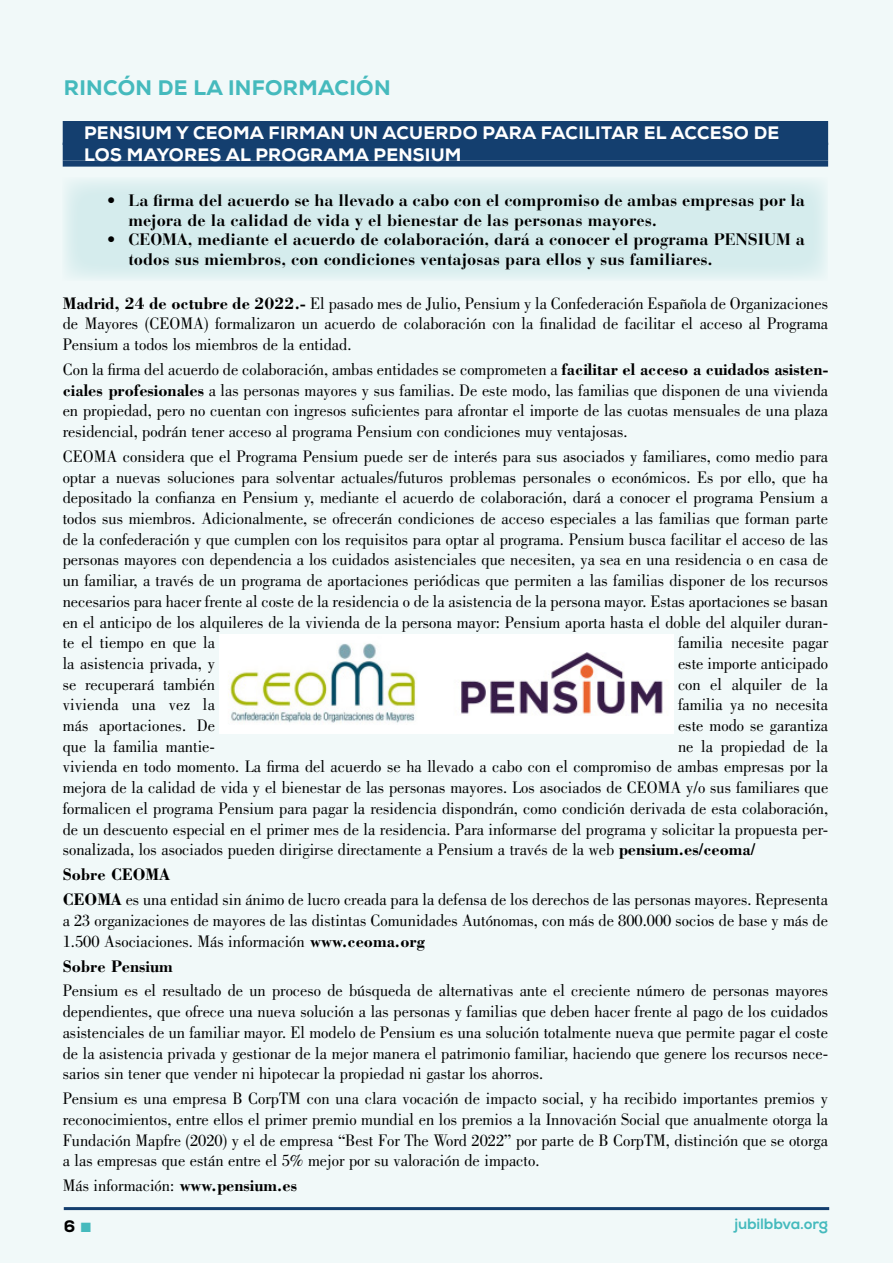
<style>
.page{position:relative;width:893px;height:1263px;background:#f1f9f9}
.page>*{position:absolute;margin:0;border:0;box-sizing:border-box;transform-origin:0 0}
.t1{font:800 21px "Nexa";letter-spacing:.015em;color:#45babd}
.t2{font:800 18px/21.6px "Nexa";letter-spacing:.015em;color:#fff}
.t3{font:17.25px/20.7px "Bodoni";color:#000;text-align:justify;scale:.95 1}
.t4{font:700 17.25px "Bodoni";color:#000;scale:.95 1}
.t5{font:700 16.5px/19.5px "Bauer Bodoni";color:#000}
.t6{font:800 16.5px "Nexa";color:#000}
.t7{font:800 15px "Nexa";letter-spacing:-.01em;color:#45babd}
.s1{font-weight:700}
.s2{color:#45babd}
</style>
<div class="page">
<hr style="left:64px;top:1207px;width:765px;height:3px;background:#143f6f">
<div style="left:63px;top:177px;width:765px;height:104px;background:#d5eced"></div>
<div style="left:63px;top:121px;width:765px;height:18px;background:#143f6f"></div>
<div style="left:63px;top:139px;width:765px;height:6px;background:#143f6f"></div>
<div style="left:63px;top:143px;width:765px;height:18px;background:#143f6f"></div>
<div style="left:63px;top:161px;width:765px;height:6px;background:#143f6f"></div>
<img style="left:219px;top:634px;width:455px;height:99px">
<p class="t1" style="left:64px;top:75px;width:328px">RINCÓN DE LA INFORMACIÓN</p>
<p class="t2" style="left:84px;top:122px;width:697px">PENSIUM Y CEOMA FIRMAN UN ACUERDO PARA FACILITAR EL ACCESO DE<br>LOS MAYORES AL PROGRAMA PENSIUM</p>
<p class="t5" style="left:128px;top:191px;width:678px;text-indent:-21px">• La firma del acuerdo se ha llevado a cabo con el compromiso de ambas empresas por la mejora de la calidad de vida y el bienestar de las personas mayores.</p>
<p class="t5" style="left:128px;top:230px;width:678px;text-indent:-21px">• CEOMA, mediante el acuerdo de colaboración, dará a conocer el programa PENSIUM a todos sus miembros, con condiciones ventajosas para ellos y sus familiares.</p>
<p class="t3" style="left:63px;top:293px;width:807px"><span class="s1">Madrid, 24 de octubre de 2022.-</span> El pasado mes de Julio, Pensium y la Confederación Española de Organizaciones de Mayores (CEOMA) formalizaron un acuerdo de colaboración con la finalidad de facilitar el acceso al Programa Pensium a todos los miembros de la entidad.</p>
<p class="t3" style="left:63px;top:359px;width:807px">Con la firma del acuerdo de colaboración, ambas entidades se comprometen a <span class="s1">facilitar el acceso a cuidados asisten&shy;ciales profesionales</span> a las personas mayores y sus familias. De este modo, las familias que disponen de una vivienda en propiedad, pero no cuentan con ingresos suficientes para afrontar el importe de las cuotas mensuales de una plaza residencial, podrán tener acceso al programa Pensium con condiciones muy ventajosas.</p>
<p class="t3" style="left:63px;top:446px;width:807px">CEOMA considera que el Programa Pensium puede ser de interés para sus asociados y familiares, como medio para optar a nuevas soluciones para solventar actuales/futuros problemas personales o económicos. Es por ello, que ha depositado la confianza en Pensium y, mediante el acuerdo de colaboración, dará a conocer el programa Pensium a todos sus miembros. Adicionalmente, se ofrecerán condiciones de acceso especiales a las familias que forman parte de la confederación y que cumplen con los requisitos para optar al programa. Pensium busca facilitar el acceso de las personas mayores con dependencia a los cuidados asistenciales que necesiten, ya sea en una residencia o en casa de un familiar, a través de un programa de aportaciones periódicas que permiten a las familias disponer de los recursos necesarios para hacer frente al coste de la residencia o de la asistencia de la persona mayor. Estas aportaciones se basan en el anticipo de los alquileres de la vivienda de la persona mayor: Pensium aporta hasta el doble del alquiler duran&shy;te el tiempo en que la</p>
<p class="t3" style="left:678px;top:632px;width:160px">familia necesite pagar</p>
<p class="t3" style="left:63px;top:653px;width:162px">la asistencia privada, y</p>
<p class="t3" style="left:678px;top:653px;width:160px">este importe anticipado</p>
<p class="t3" style="left:63px;top:674px;width:162px">se recuperará también</p>
<p class="t3" style="left:678px;top:674px;width:159px">con el alquiler de la</p>
<p class="t3" style="left:63px;top:694px;width:162px">vivienda una vez la</p>
<p class="t3" style="left:678px;top:694px;width:160px">familia ya no necesita</p>
<p class="t3" style="left:63px;top:715px;width:162px">más aportaciones. De</p>
<p class="t3" style="left:678px;top:715px;width:160px">este modo se garantiza</p>
<p class="t3" style="left:63px;top:736px;width:162px">que la familia mantie-</p>
<p class="t3" style="left:63px;top:736px;width:807px;text-indent:615px">ne la propiedad de la vivienda en todo momento. La firma del acuerdo se ha llevado a cabo con el compromiso de ambas empresas por la mejora de la calidad de vida y el bienestar de las personas mayores. Los asociados de CEOMA y/o sus familiares que formalicen el programa Pensium para pagar la residencia dispondrán, como condición derivada de esta colaboración, de un descuento especial en el primer mes de la residencia. Para informarse del programa y solicitar la propuesta per&shy;sonalizada, los asociados pueden dirigirse directamente a Pensium a través de la web <span class="s1">pensium.es/ceoma/</span></p>
<p class="t3" style="left:63px;top:862px;width:807px;line-height:24.9px"><span class="s1">Sobre CEOMA<br>CEOMA</span> es una entidad sin ánimo de lucro creada para la defensa de los derechos de las personas mayores. Representa</p>
<p class="t3" style="left:63px;top:910px;width:807px">a 23 organizaciones de mayores de las distintas Comunidades Autónomas, con más de 800.000 socios de base y más de<br>1.500 Asociaciones. Más información <span class="s1">www.ceoma.org</span></p>
<p class="t4" style="left:63px;top:955px;width:118px">Sobre Pensium</p>
<p class="t3" style="left:63px;top:981px;width:807px">Pensium es el resultado de un proceso de búsqueda de alternativas ante el creciente número de personas mayores dependientes, que ofrece una nueva solución a las personas y familias que deben hacer frente al pago de los cuidados asistenciales de un familiar mayor. El modelo de Pensium es una solución totalmente nueva que permite pagar el coste de la asistencia privada y gestionar de la mejor manera el patrimonio familiar, haciendo que genere los recursos nece&shy;sarios sin tener que vender ni hipotecar la propiedad ni gastar los ahorros.</p>
<p class="t3" style="left:63px;top:1088px;width:807px">Pensium es una empresa B CorpTM con una clara vocación de impacto social, y ha recibido importantes premios y reconocimientos, entre ellos el primer premio mundial en los premios a la Innovación Social que anualmente otorga la Fundación Mapfre (2020) y el de empresa “Best For The Word 2022” por parte de B CorpTM, distinción que se otorga a las empresas que están entre el 5% mejor por su valoración de impacto.</p>
<p class="t3" style="left:63px;top:1175px;width:248px">Más información: <span class="s1">www.pensium.es</span></p>
<p class="t6" style="left:64px;top:1215px;width:29px">6 <span class="s2">■</span></p>
<p class="t7" style="left:734px;top:1215px;width:95px">jubilbbva.org</p>
</div>
